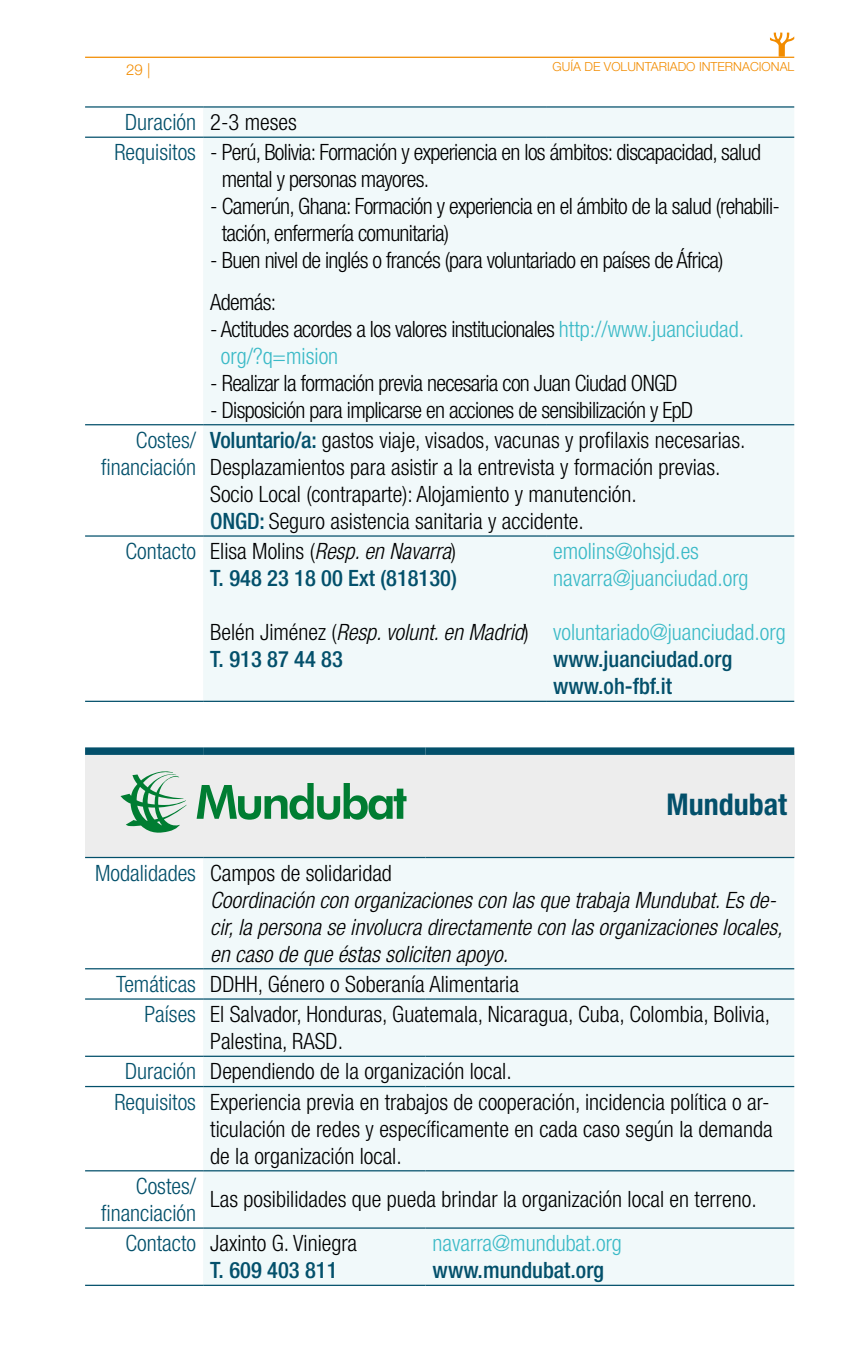
<style>
.page{position:relative;width:851px;height:1347px;background:#fff}
.page>*{position:absolute;margin:0;border:0;box-sizing:border-box;transform-origin:0 0}
.t1{font:700 condensed 30px "Helvetica Neue LT Std";color:#03506b}
.t2{font:300 condensed 22.5px/27px "Helvetica Neue LT Std";color:#000}
.t3{font:300 condensed 22.5px/27px "Helvetica Neue LT Std";letter-spacing:-.03em;color:#000}
.t4{font:italic 300 condensed 22.5px/27px "Helvetica Neue LT Std";color:#000}
.t5{font:500 condensed 22.5px/27px "Helvetica Neue LT Std";color:#03506b;text-align:right}
.t6{font:300 condensed 22.5px/27px "Helvetica Neue LT Std";color:#3bbac7}
.t7{font:300 condensed 22.5px/27px "Helvetica Neue LT Std";color:#03506b;text-align:right}
.t8{font:300 15px "Helvetica Neue LT Std";color:#f28c00}
.t9{font:300 12.5px "Helvetica Neue LT Std";color:#f28c00}
.s1{color:#03506b}
.s2{color:#3bbac7}
.s3{font-weight:500;color:#03506b}
.s4{font-weight:300}
.s5{font-weight:300;color:#000}
.s6{font-weight:300;font-style:italic;color:#000}
.s7{font-style:normal}
.s8{font-weight:500;font-style:normal;color:#03506b}
.s9{font-style:normal;color:#03506b}
</style>
<div class="page">
<hr style="left:85px;top:57px;width:709px;height:1px;background:#f28c00">
<svg style="left:769px;top:33px;width:25px;height:24px"></svg>
<div style="left:203px;top:108px;width:591px;height:592px;background:#f1f9fa"></div>
<hr style="left:85px;top:106px;width:118px;height:2px;background:#03506b">
<hr style="left:85px;top:137px;width:118px;height:1px;background:#03506b">
<hr style="left:85px;top:424px;width:118px;height:1px;background:#03506b">
<hr style="left:85px;top:535px;width:118px;height:1px;background:#03506b">
<hr style="left:85px;top:700px;width:118px;height:2px;background:#03506b">
<hr style="left:203px;top:106px;width:343px;height:2px;background:#03506b">
<hr style="left:546px;top:106px;width:248px;height:2px;background:#03506b">
<hr style="left:203px;top:137px;width:343px;height:1px;background:#03506b">
<hr style="left:546px;top:137px;width:248px;height:1px;background:#03506b">
<hr style="left:203px;top:424px;width:343px;height:1px;background:#03506b">
<hr style="left:546px;top:424px;width:248px;height:1px;background:#03506b">
<hr style="left:203px;top:535px;width:343px;height:1px;background:#03506b">
<hr style="left:546px;top:535px;width:248px;height:1px;background:#03506b">
<hr style="left:203px;top:700px;width:343px;height:2px;background:#03506b">
<hr style="left:546px;top:700px;width:248px;height:2px;background:#03506b">
<div style="left:85px;top:751px;width:709px;height:106px;background:#ededed"></div>
<div style="left:203px;top:858px;width:591px;height:426px;background:#f1f9fa"></div>
<hr style="left:85px;top:968px;width:118px;height:1px;background:#03506b">
<hr style="left:85px;top:998px;width:118px;height:1px;background:#03506b">
<hr style="left:85px;top:1055px;width:118px;height:1px;background:#03506b">
<hr style="left:85px;top:1085px;width:118px;height:2px;background:#03506b">
<hr style="left:85px;top:1170px;width:118px;height:1px;background:#03506b">
<hr style="left:85px;top:1227px;width:118px;height:1px;background:#03506b">
<hr style="left:85px;top:1284px;width:118px;height:1px;background:#03506b">
<hr style="left:203px;top:968px;width:222px;height:1px;background:#03506b">
<hr style="left:425px;top:968px;width:369px;height:1px;background:#03506b">
<hr style="left:203px;top:998px;width:222px;height:1px;background:#03506b">
<hr style="left:425px;top:998px;width:369px;height:1px;background:#03506b">
<hr style="left:203px;top:1055px;width:222px;height:1px;background:#03506b">
<hr style="left:425px;top:1055px;width:369px;height:1px;background:#03506b">
<hr style="left:85px;top:857px;width:118px;height:1px;background:#03506b">
<hr style="left:203px;top:857px;width:222px;height:1px;background:#03506b">
<hr style="left:425px;top:857px;width:369px;height:1px;background:#03506b">
<hr style="left:203px;top:1085px;width:222px;height:2px;background:#03506b">
<hr style="left:425px;top:1085px;width:369px;height:2px;background:#03506b">
<hr style="left:203px;top:1170px;width:222px;height:1px;background:#03506b">
<hr style="left:425px;top:1170px;width:369px;height:1px;background:#03506b">
<hr style="left:203px;top:1227px;width:222px;height:1px;background:#03506b">
<hr style="left:425px;top:1227px;width:369px;height:1px;background:#03506b">
<hr style="left:203px;top:1284px;width:222px;height:1px;background:#03506b">
<hr style="left:425px;top:1284px;width:369px;height:1px;background:#03506b">
<div style="left:85px;top:747px;width:118px;height:8px;background:#03506b"></div>
<div style="left:203px;top:747px;width:222px;height:8px;background:#03506b"></div>
<div style="left:425px;top:747px;width:369px;height:8px;background:#03506b"></div>
<svg style="left:120px;top:771px;width:67px;height:62px"></svg>
<svg style="left:196px;top:783px;width:210px;height:36px"></svg>
<p class="t8" style="left:126px;top:60px;width:26px">29 |</p>
<p class="t9" style="left:552px;top:59px;width:243px">GUÍA DE VOLUNTARIADO INTERNACIONAL</p>
<p class="t3" style="left:114px;top:107px;width:648px;line-height:30.2px;text-indent:11px"><span class="s1">Duración</span> 2-3 meses<br><span class="s1">Requisitos</span> - Perú, Bolivia: Formación y experiencia en los ámbitos: discapacidad, salud</p>
<p class="t3" style="left:222px;top:166px;width:209px">mental y personas mayores.</p>
<p class="t3" style="left:222px;top:193px;width:559px;text-indent:-12px">- Camerún, Ghana: Formación y experiencia en el ámbito de la salud (rehabili&shy;tación, enfermería comunitaria)</p>
<p class="t3" style="left:210px;top:240px;width:514px;line-height:41.2px">- Buen nivel de inglés o francés (para voluntariado en países de África)<br>Además:</p>
<p class="t3" style="left:221px;top:315px;width:524px;text-indent:-11px">- Actitudes acordes a los valores institucionales <span class="s2">http://www.juanciudad. org/?q=mision</span></p>
<p class="t3" style="left:210px;top:369px;width:469px">- Realizar la formación previa necesaria con Juan Ciudad ONGD</p>
<p class="t3" style="left:210px;top:396px;width:484px">- Disposición para implicarse en acciones de sensibilización y EpD</p>
<p class="t7" style="left:101px;top:426px;width:96px">Costes/ financiación</p>
<p class="t2" style="left:210px;top:426px;width:536px"><span class="s3">Voluntario/a:</span> gastos viaje, visados, vacunas y profilaxis necesarias.<br>Desplazamientos para asistir a la entrevista y formación previas.<br>Socio Local (contraparte): Alojamiento y manutención.<br><span class="s3">ONGD:</span> Seguro asistencia sanitaria y accidente.</p>
<p class="t5" style="left:126px;top:537px;width:333px"><span class="s4">Contacto</span> <span class="s5">Elisa Molins (</span><span class="s6">Resp. en Navarra</span><span class="s5">)<br></span>T. 948 23 18 00 Ext (818130)</p>
<p class="t4" style="left:210px;top:619px;width:320px"><span class="s7">Belén Jiménez (</span>Resp. volunt. en Madrid<span class="s7">)<br></span><span class="s8">T. 913 87 44 83</span></p>
<p class="t6" style="left:553px;top:537px;width:197px">emolins@ohsjd.es navarra@juanciudad.org</p>
<p class="t6" style="left:553px;top:618px;width:234px">voluntariado@juanciudad.org</p>
<p class="t5" style="left:553px;top:645px;width:180px;text-align:left">www.juanciudad.org www.oh-fbf.it</p>
<h1 class="t1" style="left:666px;top:786px;width:122px">Mundubat</h1>
<p class="t4" style="left:210px;top:859px;width:573px;text-indent:-115px"><span class="s9">Modalidades</span> <span class="s7">Campos de solidaridad<br></span>Coordinación con organizaciones con las que trabaja Mundubat. Es de&shy;cir, la persona se involucra directamente con las organizaciones locales, en caso de que éstas soliciten apoyo.</p>
<p class="t2" style="left:144px;top:968px;width:627px;line-height:30.2px;text-indent:-28px"><span class="s1">Temáticas</span> DDHH, Género o Soberanía Alimentaria<br><span class="s1">Países</span> El Salvador, Honduras, Guatemala, Nicaragua, Cuba, Colombia, Bolivia,</p>
<p class="t2" style="left:210px;top:1027px;width:134px">Palestina, RASD.</p>
<p class="t2" style="left:125px;top:1057px;width:388px"><span class="s1">Duración</span> Dependiendo de la organización local.</p>
<p class="t2" style="left:114px;top:1088px;width:656px"><span class="s1">Requisitos</span> Experiencia previa en trabajos de cooperación, incidencia política o ar-</p>
<p class="t2" style="left:210px;top:1115px;width:564px">ticulación de redes y específicamente en cada caso según la demanda de la organización local.</p>
<p class="t7" style="left:101px;top:1172px;width:96px">Costes/ financiación</p>
<p class="t2" style="left:126px;top:1177px;width:632px;line-height:43.8px;text-indent:85px">Las posibilidades que pueda brindar la organización local en terreno.<br><span class="s1">Contacto</span> Jaxinto G. Viniegra</p>
<p class="t5" style="left:210px;top:1256px;width:129px">T. 609 403 811</p>
<p class="t6" style="left:432px;top:1229px;width:191px">navarra@mundubat.org</p>
<p class="t5" style="left:432px;top:1256px;width:173px">www.mundubat.org</p>
</div>
